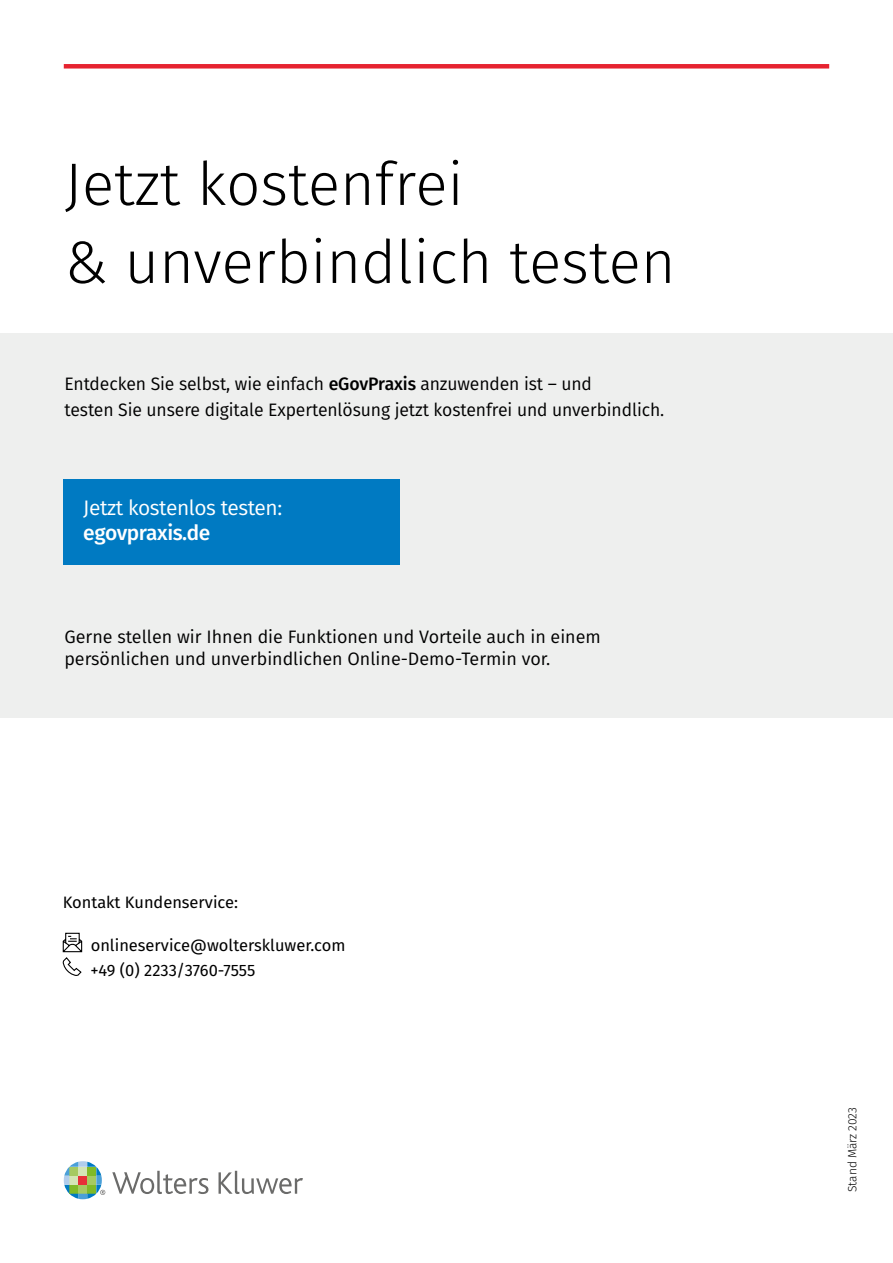
<style>
.page{position:relative;width:893px;height:1263px;background:#fff}
.page>*{position:absolute;margin:0;border:0;box-sizing:border-box;transform-origin:0 0}
.t1{font:300 60px/78px "Fira Sans";color:#000}
.t2{font:21px "Fira Sans";letter-spacing:-.02em;color:#fff}
.t3{font:500 21px "Fira Sans";letter-spacing:-.02em;color:#fff}
.t4{font:18px/25.5px "Fira Sans";letter-spacing:-.005em;color:#000}
.t5{font:16.5px/25.2px "Fira Sans";color:#000}
.t6{font:300 12px "Fira Sans";letter-spacing:-.01em;color:#000}
.s1{font-weight:500}
</style>
<div class="page">
<svg style="left:112px;top:1171px;width:96px;height:23px"></svg>
<svg style="left:219px;top:1171px;width:84px;height:23px"></svg>
<svg style="left:64px;top:1161px;width:41px;height:38px"></svg>
<div style="left:64px;top:64px;width:765px;height:5px;background:#e62330"></div>
<svg style="left:62px;top:932px;width:21px;height:44px"></svg>
<div style="left:0;top:333px;width:893px;height:385px;background:#eeefee"></div>
<div style="left:63px;top:480px;width:337px;height:85px;background:#007ac2"></div>
<h1 class="t1" style="left:64px;top:145px;width:613px">Jetzt kostenfrei<br>&amp; unverbindlich testen</h1>
<p class="t4" style="left:64px;top:370px;width:601px">Entdecken Sie selbst, wie einfach <span class="s1">eGovPraxis</span> anzuwenden ist – und<br>testen Sie unsere digitale Expertenlösung jetzt kostenfrei und unverbindlich.</p>
<p class="t2" style="left:83px;top:492px;width:200px">Jetzt kostenlos testen:</p>
<p class="t3" style="left:83px;top:516px;width:128px">egovpraxis.de</p>
<p class="t4" style="left:64px;top:625px;width:538px;line-height:21.6px">Gerne stellen wir Ihnen die Funktionen und Vorteile auch in einem persönlichen und unverbindlichen Online-Demo-Termin vor.</p>
<p class="t5" style="left:63px;top:890px;width:177px">Kontakt Kundenservice:</p>
<p class="t5" style="left:90px;top:932px;width:257px">onlineservice@wolterskluwer.com +49 (0) 2233/3760-7555</p>
<p class="t6" style="left:844px;top:1192px;width:86px;rotate:-90deg">Stand März 2023</p>
</div>
